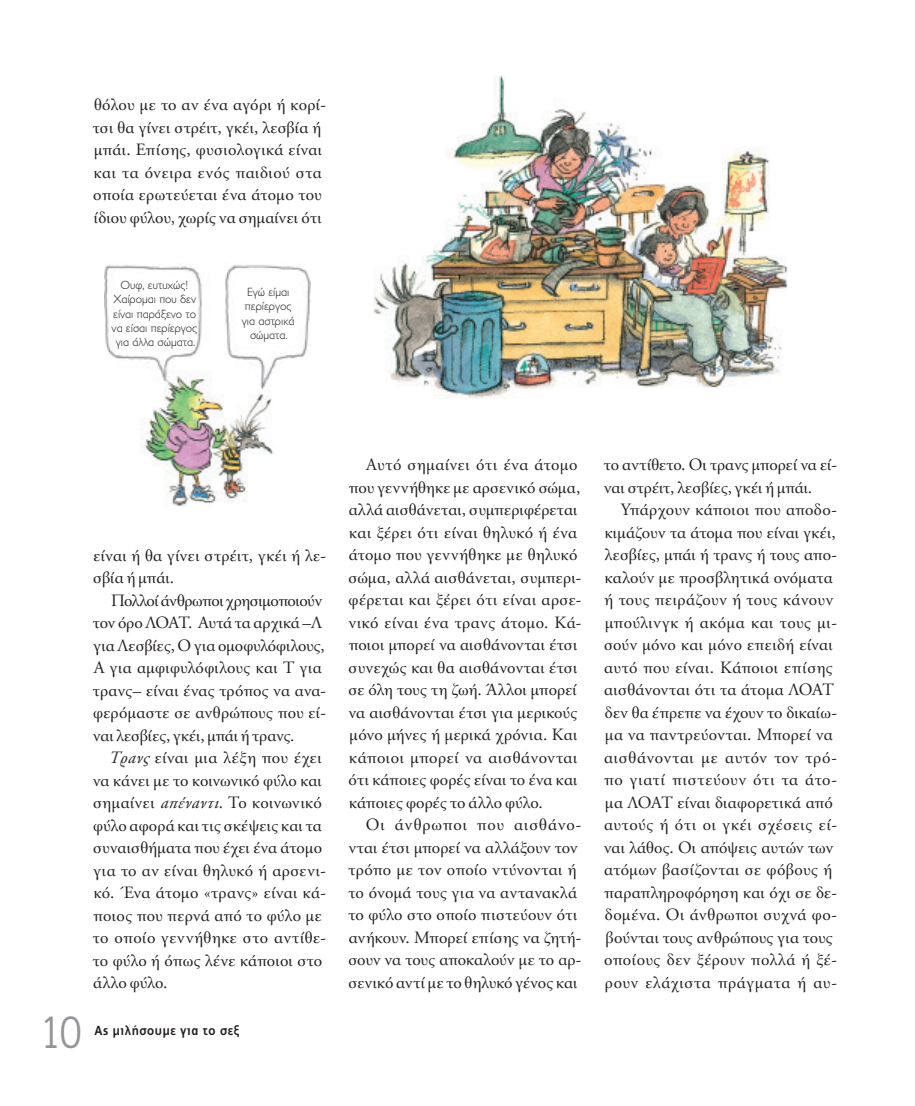
<style>
.page{position:relative;width:915px;height:1106px;background:#fff}
.page>*{position:absolute;margin:0;border:0;box-sizing:border-box;transform-origin:0 0}
.t1{font:300 45px "PF Index";color:#939598}
.t2{font:17.25px/22.5px "CF Garamond";letter-spacing:.015em;color:#231f20}
.t3{font:700 13.2px "PF Index";letter-spacing:.05em;color:#231f20}
.t4{font:300 12px/14.2px "Gill Sans Hel";color:#231f20;text-align:center}
.s1{font-style:italic}
</style>
<div class="page">
<img style="left:373px;top:75px;width:414px;height:324px">
<img style="left:105px;top:264px;width:206px;height:242px">
<p class="t2" style="left:93px;top:94px;width:234px">θόλου με το αν ένα αγόρι ή κορί&shy;τσι θα γίνει στρέιτ, γκέι, λεσβία ή μπάι. Επίσης, φυσιολογικά είναι και τα όνειρα ενός παιδιού στα οποία ερωτεύεται ένα άτομο του ίδιου φύλου, χωρίς να σημαίνει ότι</p>
<p class="t4" style="left:112px;top:278px;width:87px">Ουφ, ευτυχώς!<br>Χαίρομαι που δεν είναι παράξενο το να είσαι περίεργος για άλλα σώματα.</p>
<p class="t4" style="left:242px;top:285px;width:54px">Εγώ είμαι περίεργος για αστρικά σώματα.</p>
<p class="t2" style="left:93px;top:544px;width:234px">είναι ή θα γίνει στρέιτ, γκέι ή λε&shy;σβία ή μπάι.</p>
<p class="t2" style="left:93px;top:589px;width:234px;text-indent:18px">Πολλοί άνθρωποι χρησιμοποιούν τον όρο ΛΟΑΤ. Αυτά τα αρχικά –Λ για Λεσβίες, Ο για ομοφυλόφιλους,<br>Α για αμφιφυλόφιλους και Τ για τρανς– είναι ένας τρόπος να ανα&shy;φερόμαστε σε ανθρώπους που εί&shy;ναι λεσβίες, γκέι, μπάι ή τρανς.</p>
<p class="t2" style="left:93px;top:747px;width:234px;text-indent:15px"><span class="s1">Τρανς</span> είναι μια λέξη που έχει να κάνει με το κοινωνικό φύλο και σημαίνει <span class="s1">απέναντι</span>. Το κοινωνικό φύλο αφορά και τις σκέψεις και τα συναισθήματα που έχει ένα άτομο για το αν είναι θηλυκό ή αρσενι&shy;κό. Ένα άτομο «τρανς» είναι κά&shy;ποιος που περνά από το φύλο με το οποίο γεννήθηκε στο αντίθε&shy;το φύλο ή όπως λένε κάποιοι στο άλλο φύλο.</p>
<h1 class="t1" style="left:38px;top:1007px;width:45px">10</h1>
<p class="t3" style="left:94px;top:1023px;width:146px">Ας μιλήσουμε για το σεξ</p>
<p class="t2" style="left:348px;top:454px;width:234px;text-indent:18px">Αυτό σημαίνει ότι ένα άτομο που γεννήθηκε με αρσενικό σώμα, αλλά αισθάνεται, συμπεριφέρεται και ξέρει ότι είναι θηλυκό ή ένα άτομο που γεννήθηκε με θηλυκό σώμα, αλλά αισθάνεται, συμπερι&shy;φέρεται και ξέρει ότι είναι αρσε&shy;νικό είναι ένα τρανς άτομο. Κά&shy;ποιοι μπορεί να αισθάνονται έτσι συνεχώς και θα αισθάνονται έτσι σε όλη τους τη ζωή. Άλλοι μπορεί να αισθάνονται έτσι για μερικούς μόνο μήνες ή μερικά χρόνια. Και κάποιοι μπορεί να αισθάνονται ότι κάποιες φορές είναι το ένα και κάποιες φορές το άλλο φύλο.</p>
<p class="t2" style="left:348px;top:814px;width:234px;text-indent:17px">Οι άνθρωποι που αισθάνο&shy;νται έτσι μπορεί να αλλάξουν τον τρόπο με τον οποίο ντύνονται ή το όνομά τους για να αντανακλά το φύλο στο οποίο πιστεύουν ότι ανήκουν. Μπορεί επίσης να ζητή&shy;σουν να τους αποκαλούν με το αρ&shy;σενικό αντί με το θηλυκό γένος και</p>
<p class="t2" style="left:603px;top:454px;width:234px">το αντίθετο. Οι τρανς μπορεί να εί&shy;ναι στρέιτ, λεσβίες, γκέι ή μπάι.</p>
<p class="t2" style="left:604px;top:499px;width:234px;text-indent:17px">Υπάρχουν κάποιοι που αποδο&shy;κιμάζουν τα άτομα που είναι γκέι, λεσβίες, μπάι ή τρανς ή τους απο&shy;καλούν με προσβλητικά ονόματα ή τους πειράζουν ή τους κάνουν μπούλινγκ ή ακόμα και τους μι&shy;σούν μόνο και μόνο επειδή είναι αυτό που είναι. Κάποιοι επίσης αισθάνονται ότι τα άτομα ΛΟΑΤ δεν θα έπρεπε να έχουν το δικαίω&shy;μα να παντρεύονται. Μπορεί να αισθάνονται με αυτόν τον τρό&shy;πο γιατί πιστεύουν ότι τα άτο&shy;μα ΛΟΑΤ είναι διαφορετικά από αυτούς ή ότι οι γκέι σχέσεις εί&shy;ναι λάθος. Οι απόψεις αυτών των ατόμων βασίζονται σε φόβους ή παραπληροφόρηση και όχι σε δε&shy;δομένα. Οι άνθρωποι συχνά φο&shy;βούνται τους ανθρώπους για τους οποίους δεν ξέρουν πολλά ή ξέ&shy;ρουν ελάχιστα πράγματα ή αυ-</p>
</div>
